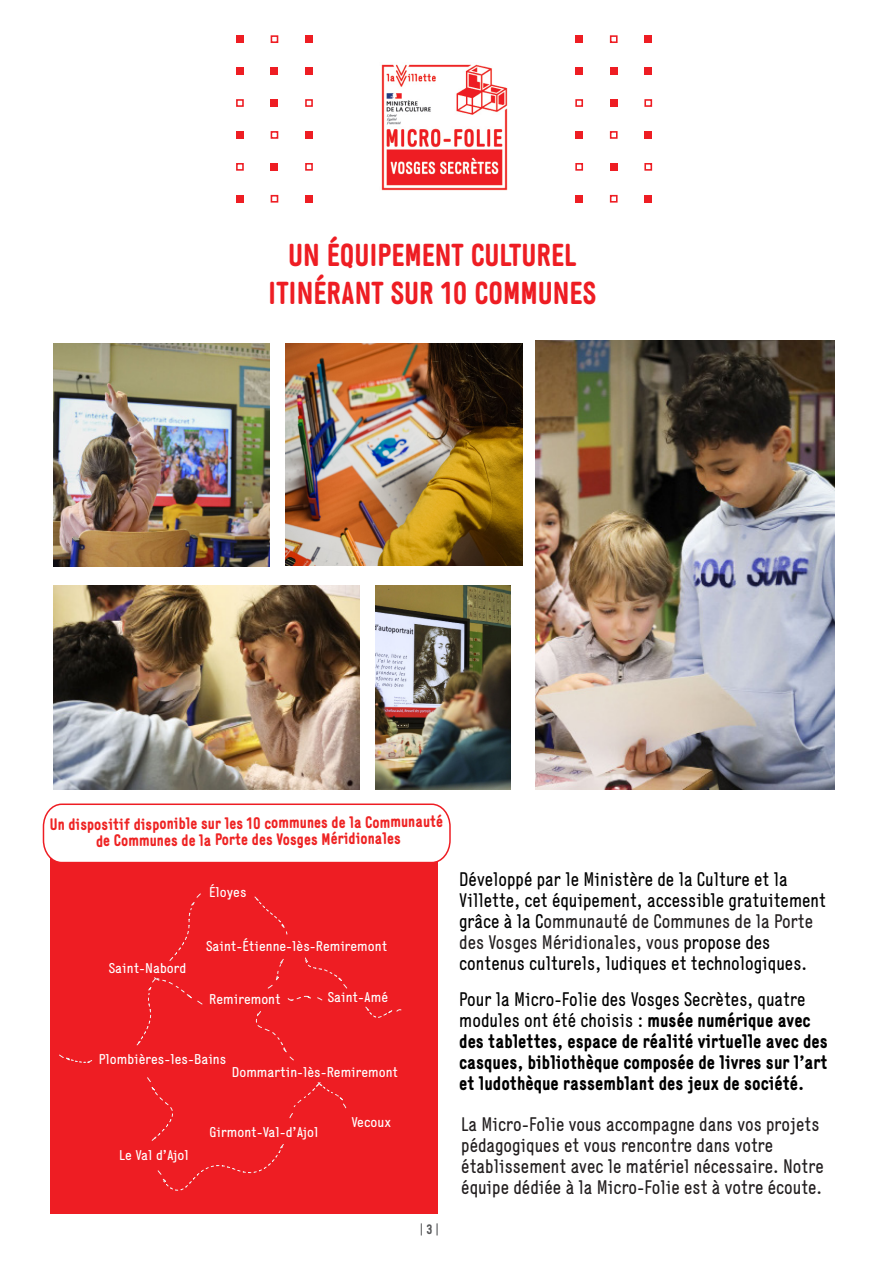
<style>
.page{position:relative;width:893px;height:1263px;background:#fff}
.page>*{position:absolute;margin:0;border:0;box-sizing:border-box;transform-origin:0 0}
.t1{font:700 31.5px "Generika";color:#ee1d23}
.t2{font:700 19.5px/21px "Generika";color:#000}
.t3{font:19.5px/21px "Generika";color:#000}
.t4{font:19.5px/21px "Generika";color:#231f20}
.verbatims{font:700 16.5px/16.8px "Generika";color:#ee2323;text-align:center}
.t5{font:14.1px "Generika";color:#fff;scale:1.12 1}
.t6{font:13.5px "Generika";color:#57585a}
.s1{font-weight:700}
.s2{color:#231f20}
.s3{font-weight:400}
</style>
<div class="page">
<div style="left:50px;top:815px;width:388px;height:399px;background:#ee1d23"></div>
<svg style="left:59px;top:1054px;width:34px;height:9px"></svg>
<svg style="left:147px;top:1077px;width:200px;height:114px"></svg>
<svg style="left:136px;top:893px;width:212px;height:168px"></svg>
<svg style="left:365px;top:1006px;width:37px;height:12px"></svg>
<div style="left:236px;top:195px;width:8px;height:8px;background:#ee1d23"></div>
<div style="left:236px;top:99px;width:8px;height:8px;border:2px solid #ee1d23"></div>
<div style="left:236px;top:67px;width:8px;height:8px;background:#ee1d23"></div>
<div style="left:236px;top:35px;width:8px;height:8px;background:#ee1d23"></div>
<div style="left:236px;top:163px;width:8px;height:8px;border:2px solid #ee1d23"></div>
<div style="left:236px;top:131px;width:8px;height:8px;background:#ee1d23"></div>
<div style="left:305px;top:195px;width:8px;height:8px;background:#ee1d23"></div>
<div style="left:305px;top:131px;width:8px;height:8px;background:#ee1d23"></div>
<div style="left:305px;top:99px;width:8px;height:8px;border:2px solid #ee1d23"></div>
<div style="left:305px;top:163px;width:8px;height:8px;border:2px solid #ee1d23"></div>
<div style="left:305px;top:67px;width:8px;height:8px;background:#ee1d23"></div>
<div style="left:305px;top:35px;width:8px;height:8px;background:#ee1d23"></div>
<div style="left:271px;top:131px;width:7px;height:8px;border:2px solid #ee1d23"></div>
<div style="left:271px;top:35px;width:7px;height:8px;border:2px solid #ee1d23"></div>
<div style="left:271px;top:195px;width:7px;height:8px;border:2px solid #ee1d23"></div>
<div style="left:271px;top:163px;width:7px;height:8px;background:#ee1d23"></div>
<div style="left:271px;top:99px;width:7px;height:8px;background:#ee1d23"></div>
<div style="left:271px;top:67px;width:7px;height:8px;background:#ee1d23"></div>
<div style="left:575px;top:195px;width:8px;height:8px;background:#ee1d23"></div>
<div style="left:575px;top:99px;width:8px;height:8px;border:2px solid #ee1d23"></div>
<div style="left:575px;top:67px;width:8px;height:8px;background:#ee1d23"></div>
<div style="left:575px;top:35px;width:8px;height:8px;background:#ee1d23"></div>
<div style="left:575px;top:163px;width:8px;height:8px;border:2px solid #ee1d23"></div>
<div style="left:575px;top:131px;width:8px;height:8px;background:#ee1d23"></div>
<div style="left:644px;top:195px;width:8px;height:8px;background:#ee1d23"></div>
<div style="left:644px;top:131px;width:8px;height:8px;background:#ee1d23"></div>
<div style="left:644px;top:99px;width:8px;height:8px;border:2px solid #ee1d23"></div>
<div style="left:644px;top:163px;width:8px;height:8px;border:2px solid #ee1d23"></div>
<div style="left:644px;top:67px;width:8px;height:8px;background:#ee1d23"></div>
<div style="left:644px;top:35px;width:8px;height:8px;background:#ee1d23"></div>
<div style="left:610px;top:131px;width:8px;height:8px;border:2px solid #ee1d23"></div>
<div style="left:610px;top:35px;width:8px;height:8px;border:2px solid #ee1d23"></div>
<div style="left:610px;top:195px;width:8px;height:8px;border:2px solid #ee1d23"></div>
<div style="left:610px;top:163px;width:8px;height:8px;background:#ee1d23"></div>
<div style="left:610px;top:99px;width:8px;height:8px;background:#ee1d23"></div>
<div style="left:610px;top:67px;width:8px;height:8px;background:#ee1d23"></div>
<img style="left:381px;top:64px;width:127px;height:127px">
<img style="left:54px;top:343px;width:215px;height:224px">
<img style="left:54px;top:586px;width:306px;height:204px">
<img style="left:535px;top:341px;width:299px;height:449px">
<img style="left:285px;top:343px;width:238px;height:222px">
<img style="left:375px;top:586px;width:136px;height:204px">
<div style="left:42px;top:803px;width:409px;height:59px;background:#fff"></div>
<p class="t1" style="left:288px;top:237px;width:290px">UN ÉQUIPEMENT CULTUREL</p>
<p class="t1" style="left:268px;top:274px;width:329px">ITINÉRANT SUR 10 COMMUNES</p>
<p class="verbatims" style="left:50px;top:817px;width:395px;rotate:-1deg">Un dispositif disponible sur les 10 communes de la Communauté de Communes de la Porte des Vosges Méridionales</p>
<p class="t5" style="left:209px;top:884px;width:35px">Éloyes</p>
<p class="t5" style="left:109px;top:960px;width:71px">Saint-Nabord</p>
<p class="t5" style="left:206px;top:938px;width:163px">Saint-Étienne-lès-Remiremont</p>
<p class="t5" style="left:209px;top:991px;width:65px">Remiremont</p>
<p class="t5" style="left:328px;top:989px;width:55px">Saint-Amé</p>
<p class="t5" style="left:99px;top:1050px;width:115px">Plombières-les-Bains</p>
<p class="t5" style="left:232px;top:1064px;width:150px">Dommartin-lès-Remiremont</p>
<p class="t5" style="left:119px;top:1147px;width:64px">Le Val d’Ajol</p>
<p class="t5" style="left:210px;top:1124px;width:99px">Girmont-Val-d’Ajol</p>
<p class="t5" style="left:351px;top:1114px;width:37px">Vecoux</p>
<p class="t6" style="left:420px;top:1222px;width:21px">| <span class="s1">3</span> |</p>
<p class="t3" style="left:459px;top:868px;width:368px">Développé par le Ministère de la Culture et la Villette, cet équipement, accessible gratuitement grâce à la C<span class="s2">ommunauté de Communes de la Porte des Vosges Méridionales, vous</span> propose des contenus culturels, ludiques et technologiques.</p>
<p class="t2" style="left:459px;top:988px;width:370px"><span class="s3">Pour la Micro-Folie des Vosges Secrètes, quatre modules ont été choisis :</span> musée numérique avec des tablettes, espace de réalité virtuelle avec des casques, bibliothèque composée de livres sur l’art et ludothèque rassemblant des jeux de société.</p>
<p class="t4" style="left:461px;top:1114px;width:364px">La Micro-Folie vous accompagne dans vos projets pédagogiques et vous rencontre dans votre établissement avec le matériel nécessaire. Notre équipe dédiée à la Micro-Folie est à votre écoute.</p>
</div>
